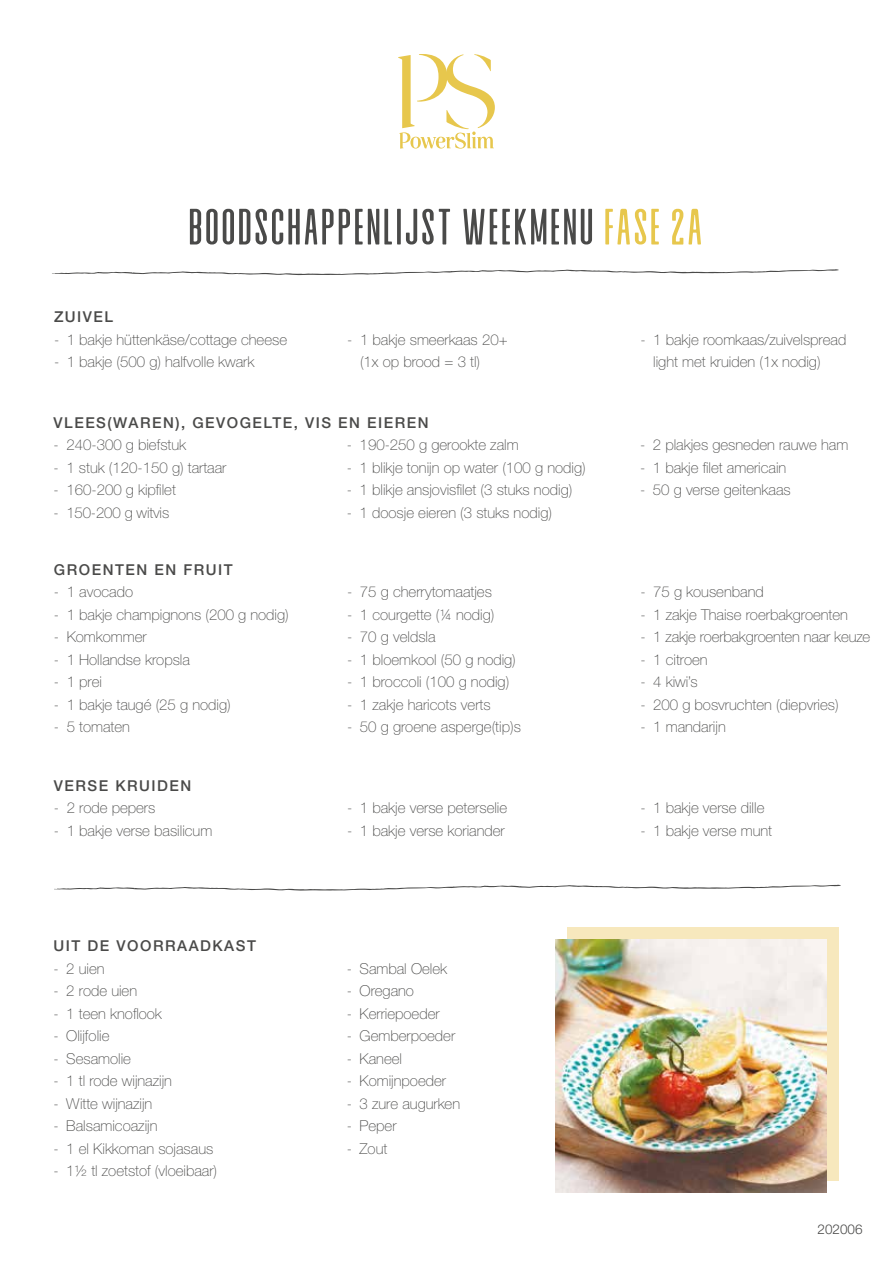
<style>
.page{position:relative;width:893px;height:1263px;background:#fff}
.page>*{position:absolute;margin:0;border:0;box-sizing:border-box;transform-origin:0 0}
.t1{font:51px "Alvaro Condensed";color:#4a4a49}
.t2{font:100 15px/22.5px "Helvetica Neue LT Std";color:#4a4a49}
.t3{font:500 15px "Helvetica Neue LT Std";letter-spacing:.1em;color:#4a4a49}
.t4{font:300 13.5px "Helvetica Neue LT Std";color:#4a4a49}
.s1{color:#e7c74d}
</style>
<div class="page">
<div style="left:568px;top:928px;width:271px;height:253px;background:#f7e8bd"></div>
<img style="left:555px;top:940px;width:271px;height:252px">
<svg style="left:398px;top:54px;width:97px;height:95px"></svg>
<svg style="left:52px;top:269px;width:787px;height:6px"></svg>
<svg style="left:54px;top:884px;width:787px;height:7px"></svg>
<h1 class="t1" style="left:187px;top:211px;width:518px">BOODSCHAPPENLIJST WEEKMENU <span class="s1">FASE 2A</span></h1>
<p class="t3" style="left:54px;top:308px;width:61px">ZUIVEL</p>
<p class="t2" style="left:54px;top:328px;width:235px">- 1 bakje hüttenkäse/cottage cheese</p>
<p class="t2" style="left:54px;top:351px;width:202px">- 1 bakje (500 g) halfvolle kwark</p>
<p class="t2" style="left:360px;top:328px;width:149px;text-indent:-13px">- 1 bakje smeerkaas 20+ (1x op brood = 3 tl)</p>
<p class="t2" style="left:653px;top:328px;width:195px;text-indent:-13px">- 1 bakje roomkaas/zuivelspread light met kruiden (1x nodig)</p>
<p class="t3" style="left:54px;top:414px;width:376px">VLEES(WAREN), GEVOGELTE, VIS EN EIEREN</p>
<p class="t2" style="left:54px;top:434px;width:134px">- 240-300 g biefstuk</p>
<p class="t2" style="left:54px;top:456px;width:174px">- 1 stuk (120-150 g) tartaar</p>
<p class="t2" style="left:54px;top:479px;width:124px">- 160-200 g kipfilet</p>
<p class="t2" style="left:54px;top:501px;width:117px">- 150-200 g witvis</p>
<p class="t2" style="left:347px;top:434px;width:173px">- 190-250 g gerookte zalm</p>
<p class="t2" style="left:347px;top:456px;width:240px">- 1 blikje tonijn op water (100 g nodig)</p>
<p class="t2" style="left:347px;top:479px;width:227px">- 1 blikje ansjovisfilet (3 stuks nodig)</p>
<p class="t2" style="left:347px;top:501px;width:207px">- 1 doosje eieren (3 stuks nodig)</p>
<p class="t3" style="left:54px;top:560px;width:180px">GROENTEN EN FRUIT</p>
<p class="t2" style="left:54px;top:580px;width:81px">- 1 avocado</p>
<p class="t2" style="left:54px;top:603px;width:236px">- 1 bakje champignons (200 g nodig)</p>
<p class="t2" style="left:54px;top:625px;width:94px">- Komkommer</p>
<p class="t2" style="left:54px;top:648px;width:137px">- 1 Hollandse kropsla</p>
<p class="t2" style="left:54px;top:670px;width:50px">- 1 prei</p>
<p class="t2" style="left:54px;top:693px;width:178px">- 1 bakje taugé (25 g nodig)</p>
<p class="t2" style="left:54px;top:715px;width:78px">- 5 tomaten</p>
<p class="t3" style="left:54px;top:776px;width:139px">VERSE KRUIDEN</p>
<p class="t2" style="left:54px;top:796px;width:103px">- 2 rode pepers</p>
<p class="t2" style="left:54px;top:819px;width:160px">- 1 bakje verse basilicum</p>
<p class="t3" style="left:54px;top:937px;width:204px">UIT DE VOORRAADKAST</p>
<p class="t2" style="left:54px;top:957px;width:53px">- 2 uien</p>
<p class="t2" style="left:54px;top:979px;width:85px">- 2 rode uien</p>
<p class="t2" style="left:54px;top:1002px;width:110px">- 1 teen knoflook</p>
<p class="t2" style="left:54px;top:1024px;width:57px">- Olijfolie</p>
<p class="t2" style="left:54px;top:1047px;width:79px">- Sesamolie</p>
<p class="t2" style="left:54px;top:1069px;width:120px">- 1 tl rode wijnazijn</p>
<p class="t2" style="left:54px;top:1092px;width:100px">- Witte wijnazijn</p>
<p class="t2" style="left:54px;top:1114px;width:105px">- Balsamicoazijn</p>
<p class="t2" style="left:54px;top:1137px;width:161px">- 1 el Kikkoman sojasaus</p>
<p class="t2" style="left:54px;top:1159px;width:165px">- 1½ tl zoetstof (vloeibaar)</p>
<p class="t2" style="left:347px;top:580px;width:146px">- 75 g cherrytomaatjes</p>
<p class="t2" style="left:347px;top:603px;width:149px">- 1 courgette (¼ nodig)</p>
<p class="t2" style="left:347px;top:625px;width:90px">- 70 g veldsla</p>
<p class="t2" style="left:347px;top:648px;width:170px">- 1 bloemkool (50 g nodig)</p>
<p class="t2" style="left:347px;top:670px;width:164px">- 1 broccoli (100 g nodig)</p>
<p class="t2" style="left:347px;top:693px;width:145px">- 1 zakje haricots verts</p>
<p class="t2" style="left:347px;top:715px;width:175px">- 50 g groene asperge(tip)s</p>
<p class="t2" style="left:347px;top:796px;width:162px">- 1 bakje verse peterselie</p>
<p class="t2" style="left:347px;top:819px;width:159px">- 1 bakje verse koriander</p>
<p class="t2" style="left:347px;top:957px;width:102px">- Sambal Oelek</p>
<p class="t2" style="left:347px;top:979px;width:69px">- Oregano</p>
<p class="t2" style="left:347px;top:1002px;width:94px">- Kerriepoeder</p>
<p class="t2" style="left:347px;top:1024px;width:110px">- Gemberpoeder</p>
<p class="t2" style="left:347px;top:1047px;width:57px">- Kaneel</p>
<p class="t2" style="left:347px;top:1069px;width:101px">- Komijnpoeder</p>
<p class="t2" style="left:347px;top:1092px;width:115px">- 3 zure augurken</p>
<p class="t2" style="left:347px;top:1114px;width:51px">- Peper</p>
<p class="t2" style="left:347px;top:1137px;width:42px">- Zout</p>
<p class="t2" style="left:640px;top:434px;width:210px">- 2 plakjes gesneden rauwe ham</p>
<p class="t2" style="left:640px;top:456px;width:148px">- 1 bakje filet americain</p>
<p class="t2" style="left:640px;top:479px;width:152px">- 50 g verse geitenkaas</p>
<p class="t2" style="left:640px;top:580px;width:125px">- 75 g kousenband</p>
<p class="t2" style="left:640px;top:603px;width:209px">- 1 zakje Thaise roerbakgroenten</p>
<p class="t2" style="left:640px;top:625px;width:231px">- 1 zakje roerbakgroenten naar keuze</p>
<p class="t2" style="left:640px;top:648px;width:69px">- 1 citroen</p>
<p class="t2" style="left:640px;top:670px;width:59px">- 4 kiwi’s</p>
<p class="t2" style="left:640px;top:693px;width:200px">- 200 g bosvruchten (diepvries)</p>
<p class="t2" style="left:640px;top:715px;width:87px">- 1 mandarijn</p>
<p class="t2" style="left:640px;top:796px;width:125px">- 1 bakje verse dille</p>
<p class="t2" style="left:640px;top:819px;width:133px">- 1 bakje verse munt</p>
<p class="t4" style="left:817px;top:1221px;width:47px">202006</p>
</div>
